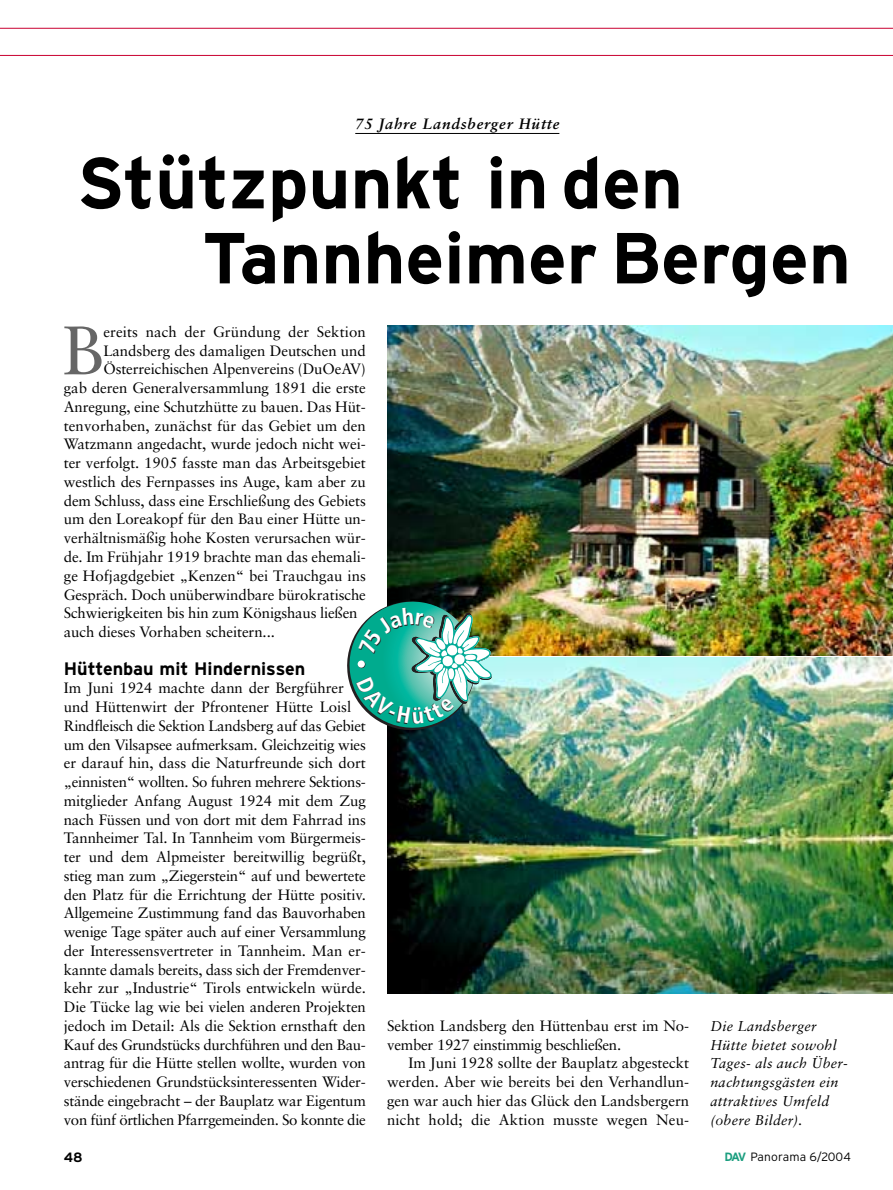
<style>
.page{position:relative;width:893px;height:1190px;background:#fff}
.page>*{position:absolute;margin:0;border:0;box-sizing:border-box;transform-origin:0 0}
.t1{font:700 72px/75px "Interstate";color:#000}
.t2{font:68.7px "Sabon";color:#666}
.t3{font:700 18px "Interstate";color:#000}
.t4{font:15px/18.8px "Sabon";letter-spacing:-.005em;color:#000}
.t5{font:italic 700 15px "Sabon";letter-spacing:.055em;color:#000}
.t6{font:italic 14.25px/18.8px "Sabon";letter-spacing:.015em;color:#000}
.t7{font:700 13.5px "Interstate";color:#000}
.t8{font:300 12px "Interstate";letter-spacing:.005em;color:#000}
.s1{font-weight:700;color:#1b9e7f}
</style>
<div class="page">
<hr style="left:0;top:55px;width:892px;height:1px;background:#c90130">
<hr style="left:0;top:28px;width:892px;height:1px;background:#c90130">
<img style="left:387px;top:325px;width:505px;height:331px">
<hr style="left:355px;top:133px;width:204px;height:1px;background:#000">
<img style="left:387px;top:657px;width:505px;height:336px">
<img style="left:347px;top:601px;width:145px;height:133px">
<p class="t5" style="left:355px;top:118px;width:206px">75 Jahre Landsberger Hütte</p>
<h1 class="t1" style="left:202px;top:151px;width:650px;text-indent:-125px">Stützpunkt in den<br>Tannheimer Bergen</h1>
<h2 class="t2" style="left:62px;top:322px;width:43px">B</h2>
<p class="t4" style="left:103px;top:323px;width:264px">ereits nach der Gründung der Sektion</p>
<p class="t4" style="left:103px;top:342px;width:264px">Landsberg des damaligen Deutschen und</p>
<p class="t4" style="left:103px;top:361px;width:264px">Österreichischen Alpenvereins (DuOeAV)</p>
<p class="t4" style="left:64px;top:380px;width:303px">gab deren Generalversammlung 1891 die erste</p>
<p class="t4" style="left:64px;top:398px;width:303px">Anregung, eine Schutzhütte zu bauen. Das Hüt-</p>
<p class="t4" style="left:64px;top:417px;width:303px">tenvorhaben, zunächst für das Gebiet um den</p>
<p class="t4" style="left:64px;top:436px;width:303px">Watzmann angedacht, wurde jedoch nicht wei-</p>
<p class="t4" style="left:64px;top:455px;width:303px">ter verfolgt. 1905 fasste man das Arbeitsgebiet</p>
<p class="t4" style="left:64px;top:473px;width:303px">westlich des Fernpasses ins Auge, kam aber zu</p>
<p class="t4" style="left:64px;top:492px;width:303px">dem Schluss, dass eine Erschließung des Gebiets</p>
<p class="t4" style="left:64px;top:511px;width:303px">um den Loreakopf für den Bau einer Hütte un-</p>
<p class="t4" style="left:64px;top:530px;width:303px">verhältnismäßig hohe Kosten verursachen wür-</p>
<p class="t4" style="left:64px;top:548px;width:303px">de. Im Frühjahr 1919 brachte man das ehemali-</p>
<p class="t4" style="left:64px;top:567px;width:303px">ge Hofjagdgebiet „Kenzen“ bei Trauchgau ins</p>
<p class="t4" style="left:64px;top:586px;width:303px">Gespräch. Doch unüberwindbare bürokratische</p>
<p class="t4" style="left:64px;top:605px;width:295px">Schwierigkeiten bis hin zum Königshaus ließen</p>
<p class="t4" style="left:64px;top:623px;width:213px">auch dieses Vorhaben scheitern...</p>
<p class="t3" style="left:64px;top:661px;width:243px">Hüttenbau mit Hindernissen</p>
<p class="t4" style="left:64px;top:680px;width:303px">Im Juni 1924 machte dann der Bergführer und Hüttenwirt der Pfrontener Hütte Loisl Rindfleisch die Sektion Landsberg auf das Gebiet um den Vilsapsee aufmerksam. Gleichzeitig wies er darauf hin, dass die Naturfreunde sich dort „einnisten“ wollten. So fuhren mehrere Sektions&shy;mitglieder Anfang August 1924 mit dem Zug nach Füssen und von dort mit dem Fahrrad ins Tannheimer Tal. In Tannheim vom Bürgermeis&shy;ter und dem Alpmeister bereitwillig begrüßt, stieg man zum „Ziegerstein“ auf und bewertete den Platz für die Errichtung der Hütte positiv.<br>Allgemeine Zustimmung fand das Bauvorhaben wenige Tage später auch auf einer Versammlung der Interessensvertreter in Tannheim. Man er&shy;kannte damals bereits, dass sich der Fremdenver&shy;kehr zur „Industrie“ Tirols entwickeln würde.<br>Die Tücke lag wie bei vielen anderen Projekten jedoch im Detail: Als die Sektion ernsthaft den Kauf des Grundstücks durchführen und den Bau&shy;antrag für die Hütte stellen wollte, wurden von verschiedenen Grundstücksinteressenten Wider&shy;stände eingebracht – der Bauplatz war Eigentum von fünf örtlichen Pfarrgemeinden. So konnte die</p>
<p class="t4" style="left:387px;top:1017px;width:303px">Sektion Landsberg den Hüttenbau erst im No&shy;vember 1927 einstimmig beschließen.</p>
<p class="t4" style="left:387px;top:1055px;width:303px;text-align:justify;text-indent:21px">Im Juni 1928 sollte der Bauplatz abgesteckt werden. Aber wie bereits bei den Verhandlun&shy;gen war auch hier das Glück den Landsbergern nicht hold; die Aktion musste wegen Neu-</p>
<p class="t6" style="left:710px;top:1017px;width:139px">Die Landsberger<br>Hütte bietet sowohl<br>Tages- als auch Über&shy;nachtungsgästen ein attraktives Umfeld (obere Bilder).</p>
<p class="t7" style="left:64px;top:1152px;width:20px">48</p>
<p class="t8" style="left:724px;top:1152px;width:128px"><span class="s1">DAV</span> Panorama 6/2004</p>
</div>
